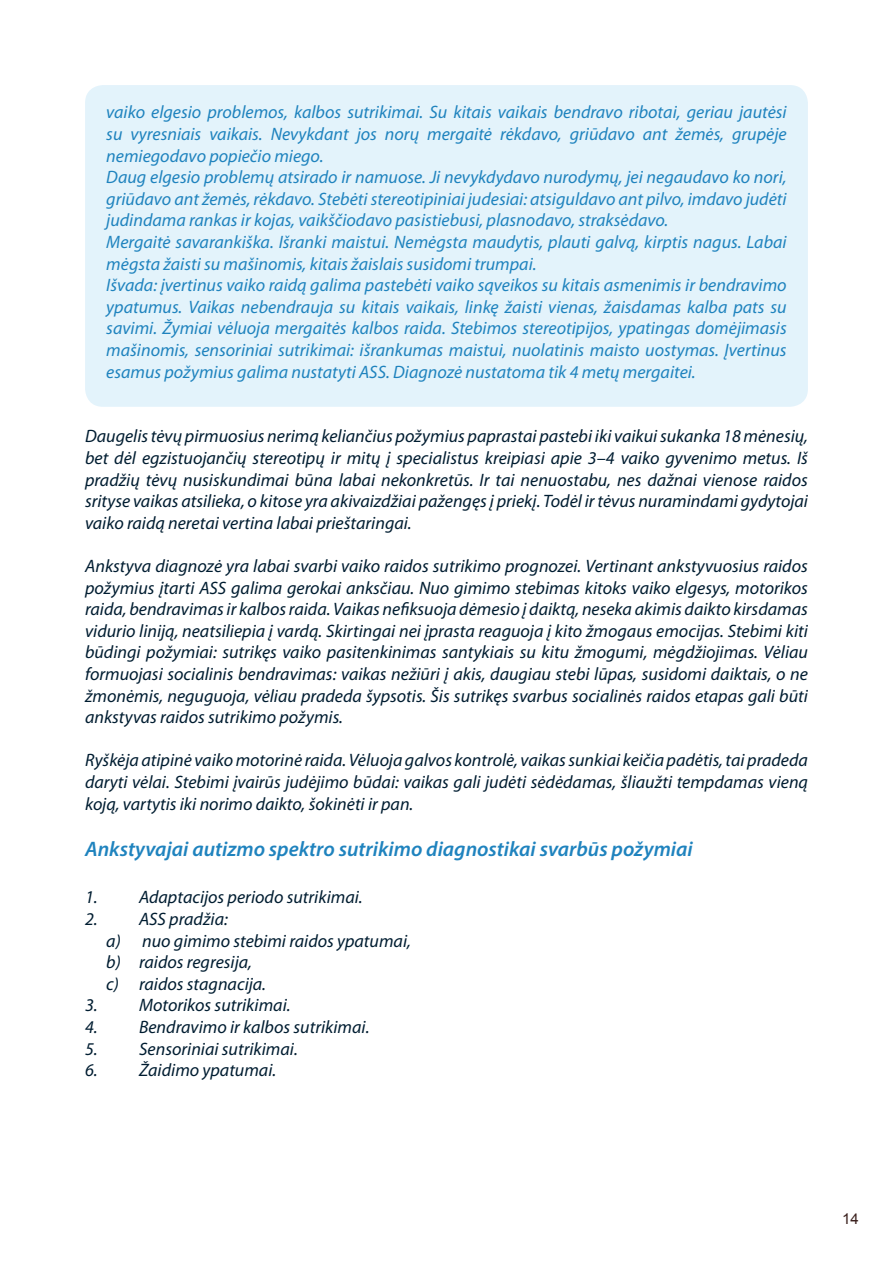
<style>
.page{position:relative;width:893px;height:1263px;background:#fff}
.page>*{position:absolute;margin:0;border:0;box-sizing:border-box;transform-origin:0 0}
.t1{font:italic 600 21px "Myriad Pro";color:#1f83be}
.t2{font:italic 18px/21.6px "Myriad Pro";color:#001d31;text-align:justify}
.t3{font:italic 18px/21.6px "Myriad Pro";color:#1f83be}
.t4{font:15px "Arial";color:#3a201d}
</style>
<div class="page">
<div style="left:85px;top:85px;width:723px;height:322px;background:#e3f3fb;border-radius:18px"></div>
<p class="t3" style="left:106px;top:101px;width:682px">vaiko elgesio problemos, kalbos sutrikimai. Su kitais vaikais bendravo ribotai, geriau jautėsi su vyresniais vaikais. Nevykdant jos norų mergaitė rėkdavo, griūdavo ant žemės, grupėje nemiegodavo popiečio miego.<br>Daug elgesio problemų atsirado ir namuose. Ji nevykdydavo nurodymų, jei negaudavo ko nori, griūdavo ant žemės, rėkdavo. Stebėti stereotipiniai judesiai: atsiguldavo ant pilvo, imdavo judėti judindama rankas ir kojas, vaikščiodavo pasistiebusi, plasnodavo, straksėdavo.<br>Mergaitė savarankiška. Išranki maistui. Nemėgsta maudytis, plauti galvą, kirptis nagus. Labai mėgsta žaisti su mašinomis, kitais žaislais susidomi trumpai.<br>Išvada: įvertinus vaiko raidą galima pastebėti vaiko sąveikos su kitais asmenimis ir bendravimo ypatumus. Vaikas nebendrauja su kitais vaikais, linkę žaisti vienas, žaisdamas kalba pats su savimi. Žymiai vėluoja mergaitės kalbos raida. Stebimos stereotipijos, ypatingas domėjimasis mašinomis, sensoriniai sutrikimai: išrankumas maistui, nuolatinis maisto uostymas. Įvertinus esamus požymius galima nustatyti ASS. Diagnozė nustatoma tik 4 metų mergaitei.</p>
<p class="t2" style="left:85px;top:425px;width:724px">Daugelis tėvų pirmuosius nerimą keliančius požymius paprastai pastebi iki vaikui sukanka 18 mėnesių, bet dėl egzistuojančių stereotipų ir mitų į specialistus kreipiasi apie 3–4 vaiko gyvenimo metus. Iš pradžių tėvų nusiskundimai būna labai nekonkretūs. Ir tai nenuostabu, nes dažnai vienose raidos srityse vaikas atsilieka, o kitose yra akivaizdžiai pažengęs į priekį. Todėl ir tėvus nuramindami gydytojai vaiko raidą neretai vertina labai prieštaringai.</p>
<p class="t2" style="left:85px;top:555px;width:724px">Ankstyva diagnozė yra labai svarbi vaiko raidos sutrikimo prognozei. Vertinant ankstyvuosius raidos požymius įtarti ASS galima gerokai anksčiau. Nuo gimimo stebimas kitoks vaiko elgesys, motorikos raida, bendravimas ir kalbos raida. Vaikas nefiksuoja dėmesio į daiktą, neseka akimis daikto kirsdamas vidurio liniją, neatsiliepia į vardą. Skirtingai nei įprasta reaguoja į kito žmogaus emocijas. Stebimi kiti būdingi požymiai: sutrikęs vaiko pasitenkinimas santykiais su kitu žmogumi, mėgdžiojimas. Vėliau formuojasi socialinis bendravimas: vaikas nežiūri į akis, daugiau stebi lūpas, susidomi daiktais, o ne žmonėmis, neguguoja, vėliau pradeda šypsotis. Šis sutrikęs svarbus socialinės raidos etapas gali būti ankstyvas raidos sutrikimo požymis.</p>
<p class="t2" style="left:85px;top:749px;width:724px">Ryškėja atipinė vaiko motorinė raida. Vėluoja galvos kontrolė, vaikas sunkiai keičia padėtis, tai pradeda daryti vėlai. Stebimi įvairūs judėjimo būdai: vaikas gali judėti sėdėdamas, šliaužti tempdamas vieną koją, vartytis iki norimo daikto, šokinėti ir pan.</p>
<p class="t1" style="left:85px;top:836px;width:609px">Ankstyvajai autizmo spektro sutrikimo diagnostikai svarbūs požymiai</p>
<p class="t2" style="left:85px;top:886px;width:279px">1. Adaptacijos periodo sutrikimai.</p>
<p class="t2" style="left:106px;top:908px;width:306px;text-align:left;text-indent:-21px">2. ASS pradžia:<br>a) nuo gimimo stebimi raidos ypatumai, b) raidos regresija,<br>c) raidos stagnacija.</p>
<p class="t2" style="left:85px;top:994px;width:207px">3. Motorikos sutrikimai.</p>
<p class="t2" style="left:85px;top:1016px;width:286px">4. Bendravimo ir kalbos sutrikimai.</p>
<p class="t2" style="left:85px;top:1037px;width:214px">5. Sensoriniai sutrikimai.</p>
<p class="t2" style="left:85px;top:1059px;width:193px">6. Žaidimo ypatumai.</p>
<p class="t4" style="left:842px;top:1209px;width:18px">14</p>
</div>
